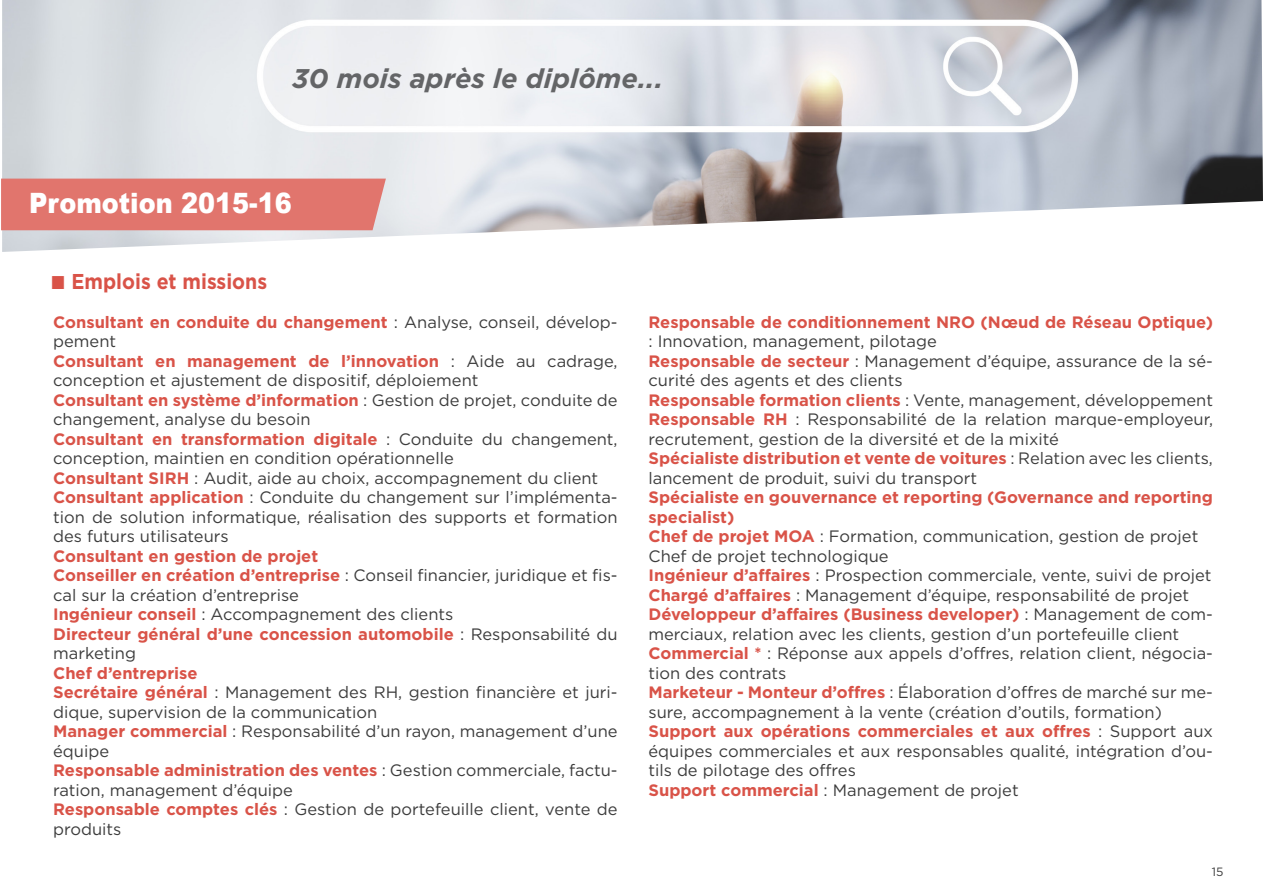
<style>
.page{position:relative;width:1263px;height:893px;background:#fff}
.page>*{position:absolute;margin:0;border:0;box-sizing:border-box;transform-origin:0 0}
.t1{font:900 28.05px "Arial";color:#fff;scale:.91 1}
.TITRE_ORANGE{font:italic 700 27px "Gotham";color:#646567}
.t2{font:700 21.45px "Gotham";color:#d95348;scale:.91 1}
.EMPLOIS{font:16.5px/19.5px "Gotham";color:#3c3c3c}
.EMPLOIS-2{font:700 16.5px/19.5px "Gotham";color:#d95348}
.t3{font:12px "Gotham";color:#3c3c3c}
.s1{font-family:"Arial";font-weight:900;font-size:28.05px}
.s2{font-weight:400;color:#3c3c3c}
.s3{font-weight:700;color:#d95348}
</style>
<div class="page">
<img style="left:2px;top:0;width:1261px;height:252px">
<div style="left:1px;top:179px;width:385px;height:51px;background:#e1756d"></div>
<p class="TITRE_ORANGE" style="left:293px;top:60px;width:372px">30 mois après le diplôme...</p>
<p class="t1" style="left:29px;top:183px;width:290px">Promotion 2015-16</p>
<p class="t2" style="left:50px;top:268px;width:240px"><span class="s1">■</span> Emplois et missions</p>
<p class="EMPLOIS-2" style="left:53px;top:312px;width:566px">Consultant en conduite du changement <span class="s2">: Analyse, conseil, dévelop&shy;pement</span></p>
<p class="EMPLOIS" style="left:53px;top:351px;width:566px"><span class="s3">Consultant en management de l’innovation</span> : Aide au cadrage, conception et ajustement de dispositif, déploiement</p>
<p class="EMPLOIS" style="left:53px;top:390px;width:566px"><span class="s3">Consultant en système d’information</span> : Gestion de projet, conduite de changement, analyse du besoin</p>
<p class="EMPLOIS" style="left:53px;top:429px;width:566px"><span class="s3">Consultant en transformation digitale</span> : Conduite du changement, conception, maintien en condition opérationnelle</p>
<p class="EMPLOIS" style="left:53px;top:468px;width:547px"><span class="s3">Consultant SIRH</span> : Audit, aide au choix, accompagnement du client</p>
<p class="EMPLOIS" style="left:53px;top:487px;width:566px;text-align:justify"><span class="s3">Consultant application</span> : Conduite du changement sur l’implémenta&shy;tion de solution informatique, réalisation des supports et formation des futurs utilisateurs</p>
<p class="EMPLOIS-2" style="left:53px;top:546px;width:267px">Consultant en gestion de projet</p>
<p class="EMPLOIS" style="left:53px;top:565px;width:566px"><span class="s3">Conseiller en création d’entreprise</span> : Conseil financier, juridique et fis&shy;cal sur la création d’entreprise</p>
<p class="EMPLOIS" style="left:53px;top:604px;width:402px"><span class="s3">Ingénieur conseil</span> : Accompagnement des clients</p>
<p class="EMPLOIS-2" style="left:53px;top:624px;width:566px">Directeur général d’une concession automobile <span class="s2">: Responsabilité du marketing</span></p>
<p class="EMPLOIS-2" style="left:53px;top:663px;width:146px">Chef d’entreprise</p>
<p class="EMPLOIS" style="left:53px;top:682px;width:566px"><span class="s3">Secrétaire général</span> : Management des RH, gestion financière et juri&shy;dique, supervision de la communication</p>
<p class="EMPLOIS" style="left:53px;top:721px;width:566px"><span class="s3">Manager commercial</span> : Responsabilité d’un rayon, management d’une équipe</p>
<p class="EMPLOIS" style="left:53px;top:760px;width:566px"><span class="s3">Responsable administration des ventes</span> : Gestion commerciale, factu&shy;ration, management d’équipe</p>
<p class="EMPLOIS" style="left:53px;top:799px;width:566px"><span class="s3">Responsable comptes clés</span> : Gestion de portefeuille client, vente de produits</p>
<p class="EMPLOIS-2" style="left:648px;top:312px;width:566px">Responsable de conditionnement NRO (Nœud de Réseau Optique) <span class="s2">: Innovation, management, pilotage</span></p>
<p class="EMPLOIS" style="left:648px;top:351px;width:566px"><span class="s3">Responsable de secteur</span> : Management d’équipe, assurance de la sé&shy;curité des agents et des clients</p>
<p class="EMPLOIS" style="left:648px;top:390px;width:566px"><span class="s3">Responsable formation clients</span> : Vente, management, développement</p>
<p class="EMPLOIS" style="left:648px;top:409px;width:566px"><span class="s3">Responsable RH</span> : Responsabilité de la relation marque-employeur, recrutement, gestion de la diversité et de la mixité</p>
<p class="EMPLOIS" style="left:648px;top:448px;width:566px"><span class="s3">Spécialiste distribution et vente de voitures</span> : Relation avec les clients, lancement de produit, suivi du transport</p>
<p class="EMPLOIS-2" style="left:648px;top:488px;width:566px">Spécialiste en gouvernance et reporting (Governance and reporting specialist)</p>
<p class="EMPLOIS" style="left:648px;top:526px;width:551px"><span class="s3">Chef de projet MOA</span> : Formation, communication, gestion de projet</p>
<p class="EMPLOIS" style="left:648px;top:546px;width:242px">Chef de projet technologique</p>
<p class="EMPLOIS" style="left:648px;top:565px;width:565px"><span class="s3">Ingénieur d’affaires</span> : Prospection commerciale, vente, suivi de projet</p>
<p class="EMPLOIS" style="left:648px;top:585px;width:542px"><span class="s3">Chargé d’affaires</span> : Management d’équipe, responsabilité de projet</p>
<p class="EMPLOIS" style="left:648px;top:604px;width:566px"><span class="s3">Développeur d’affaires (Business developer)</span> : Management de com&shy;merciaux, relation avec les clients, gestion d’un portefeuille client</p>
<p class="EMPLOIS" style="left:648px;top:643px;width:566px"><span class="s3">Commercial *</span> : Réponse aux appels d’offres, relation client, négocia&shy;tion des contrats</p>
<p class="EMPLOIS" style="left:648px;top:682px;width:566px"><span class="s3">Marketeur - Monteur d’offres</span> : Élaboration d’offres de marché sur me&shy;sure, accompagnement à la vente (création d’outils, formation)</p>
<p class="EMPLOIS" style="left:648px;top:721px;width:566px;text-align:justify"><span class="s3">Support aux opérations commerciales et aux offres</span> : Support aux équipes commerciales et aux responsables qualité, intégration d’ou&shy;tils de pilotage des offres</p>
<p class="EMPLOIS" style="left:648px;top:780px;width:372px"><span class="s3">Support commercial</span> : Management de projet</p>
<p class="t3" style="left:1212px;top:864px;width:13px">15</p>
</div>
